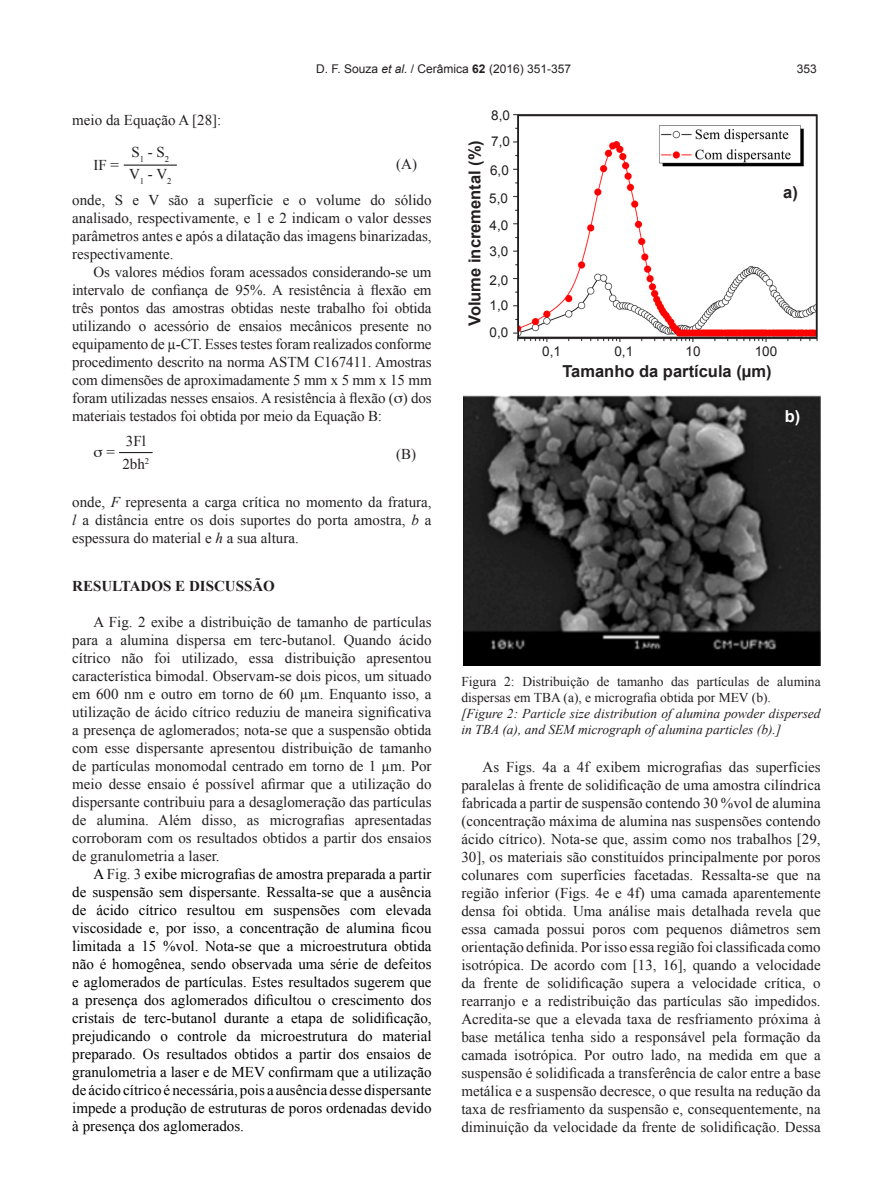
<style>
.page{position:relative;width:893px;height:1191px;background:#fff}
.page>*{position:absolute;margin:0;border:0;box-sizing:border-box;transform-origin:0 0}
.t1{font:700 16.5px "Arial";color:#231f20}
.t2{font:700 16.5px "Arial";color:#fff}
.Body_Text_2{font:15px/18px "Times New Roman";color:#231f20;text-align:justify}
.t3{font:15px/18px "Times New Roman";color:#000;text-align:justify}
.t4{font:700 15px "Times New Roman";color:#231f20}
.t5{font:italic 13.5px/16.2px "Times New Roman";color:#231f20}
.t6{font:13.5px/16.2px "Times New Roman";color:#231f20}
.t7{font:13.5px "Arial";color:#231f20}
.t8{font:12px "Arial";color:#231f20}
.s1{font-style:italic}
.s2{font-weight:700}
.s3{color:#222}
.s4{color:#231f20}
</style>
<div class="page">
<img style="left:464px;top:396px;width:357px;height:269px">
<hr style="left:124px;top:164px;width:53px;height:2px;background:#231f20">
<hr style="left:119px;top:452px;width:34px;height:1px;background:#231f20">
<img style="left:513px;top:114px;width:305px;height:228px">
<div style="left:517px;top:115px;width:300px;height:223px;border:2px solid #231f20"></div>
<p class="t8" style="left:316px;top:60px;width:256px">D. F. Souza <span class="s1">et al.</span> / Cerâmica <span class="s2">62</span> (2016) <span class="s3">351-357</span></p>
<p class="t8" style="left:797px;top:60px;width:22px">353</p>
<p class="Body_Text_2" style="left:72px;top:111px;width:151px">meio da Equação A [28]:</p>
<p class="Body_Text_2" style="left:94px;top:156px;width:27px">IF =</p>
<p class="Body_Text_2" style="left:129px;top:140px;width:44px;line-height:22.5px">S<sub>1</sub> - S<sub>2<br></sub>V<sub>1</sub> - V<sub>2</sub></p>
<p class="Body_Text_2" style="left:396px;top:154px;width:22px">(A)</p>
<p class="Body_Text_2" style="left:72px;top:190px;width:361px">onde, S e V são a superfície e o volume do sólido analisado, respectivamente, e 1 e 2 indicam o valor desses parâmetros antes e após a dilatação das imagens binarizadas, respectivamente.</p>
<p class="Body_Text_2" style="left:72px;top:262px;width:361px;text-indent:21px">Os valores médios foram acessados considerando-se um intervalo de confiança de 95%. A resistência à flexão em três pontos das amostras obtidas neste trabalho foi obtida utilizando o acessório de ensaios mecânicos presente no equipamento de µ-CT. Esses testes foram realizados conforme procedimento descrito na norma ASTM C167411. Amostras com dimensões de aproximadamente 5 mm x 5 mm x 15 mm foram utilizadas nesses ensaios. A resistência à flexão (▲) dos materiais testados foi obtida por meio da Equação B:</p>
<p class="Body_Text_2" style="left:94px;top:443px;width:23px">▲ =</p>
<p class="Body_Text_2" style="left:122px;top:430px;width:28px;line-height:22.5px">3Fl<br>2bh<sup>2</sup></p>
<p class="Body_Text_2" style="left:396px;top:445px;width:21px">(B)</p>
<p class="Body_Text_2" style="left:72px;top:493px;width:361px">onde, <span class="s1">F</span> representa a carga crítica no momento da fratura, <span class="s1">l</span> a distância entre os dois suportes do porta amostra, <span class="s1">b</span> a espessura do material e <span class="s1">h</span> a sua altura.</p>
<p class="t4" style="left:72px;top:575px;width:204px">RESULTADOS E DISCUSSÃO</p>
<p class="Body_Text_2" style="left:72px;top:613px;width:361px;text-indent:21px">A Fig. 2 exibe a distribuição de tamanho de partículas para a alumina dispersa em terc-butanol. Quando ácido cítrico não foi utilizado, essa distribuição apresentou característica bimodal. Observam-se dois picos, um situado em 600 nm e outro em torno de 60 µm. Enquanto isso, a utilização de ácido cítrico reduziu de maneira significativa a presença de aglomerados; nota-se que a suspensão obtida com esse dispersante apresentou distribuição de tamanho de partículas monomodal centrado em torno de 1 µm. Por meio desse ensaio é possível afirmar que a utilização do dispersante contribuiu para a desaglomeração das partículas de alumina. Além disso, as micrografias apresentadas corroboram com os resultados obtidos a partir dos ensaios de granulometria a laser.</p>
<p class="t3" style="left:72px;top:865px;width:361px;text-indent:21px">A <span class="s4">Fig. 3</span> exibe micrografias de amostra preparada a partir de suspensão sem dispersante. Ressalta-se que a ausência de ácido cítrico resultou em suspensões com elevada viscosidade e, por isso, a concentração de alumina ficou limitada a 15 %vol. Nota-se que a microestrutura obtida não é homogênea, sendo observada uma série de defeitos e aglomerados de partículas. Estes resultados sugerem que a presença dos aglomerados dificultou o crescimento dos cristais de terc-butanol durante a etapa de solidificação, prejudicando o controle da microestrutura do material preparado. Os resultados obtidos a partir dos ensaios de granulometria a laser e de MEV confirmam que a utilização de ácido cítrico é necessária, pois a ausência desse dispersante impede a produção de estruturas de poros ordenadas devido à presença dos aglomerados.</p>
<p class="t7" style="left:491px;top:106px;width:20px">8,0</p>
<p class="t7" style="left:491px;top:133px;width:20px">7,0</p>
<p class="t1" style="left:464px;top:326px;width:187px;rotate:-90deg">Volume incremental (%)</p>
<p class="t7" style="left:490px;top:161px;width:20px">6,0</p>
<p class="t7" style="left:489px;top:190px;width:20px">5,0</p>
<p class="t7" style="left:489px;top:216px;width:20px">4,0</p>
<p class="t7" style="left:489px;top:243px;width:20px">3,0</p>
<p class="t7" style="left:489px;top:271px;width:20px">2,0</p>
<p class="t7" style="left:489px;top:297px;width:20px">1,0</p>
<p class="t7" style="left:489px;top:323px;width:20px">0,0</p>
<p class="t1" style="left:783px;top:182px;width:16px">a)</p>
<p class="t7" style="left:542px;top:342px;width:20px">0,1</p>
<p class="t7" style="left:614px;top:342px;width:20px">0,1</p>
<p class="t7" style="left:686px;top:342px;width:17px">10</p>
<p class="t7" style="left:755px;top:342px;width:24px">100</p>
<p class="t1" style="left:562px;top:360px;width:211px">Tamanho da partícula (µm)</p>
<p class="t2" style="left:785px;top:405px;width:17px">b)</p>
<p class="t6" style="left:461px;top:673px;width:361px">Figura 2: Distribuição de tamanho das partículas de alumina dispersas em TBA (a), e micrografia obtida por MEV (b).</p>
<p class="t5" style="left:461px;top:705px;width:361px">[Figure 2: Particle size distribution of alumina powder dispersed in TBA (a), and SEM micrograph of alumina particles (b).]</p>
<p class="Body_Text_2" style="left:461px;top:758px;width:361px;text-indent:21px">As Figs. 4a a 4f exibem micrografias das superfícies paralelas à frente de solidificação de uma amostra cilíndrica fabricada a partir de suspensão contendo 30 %vol de alumina (concentração máxima de alumina nas suspensões contendo ácido cítrico). Nota-se que, assim como nos trabalhos [29, 30], os materiais são constituídos principalmente por poros colunares com superfícies facetadas. Ressalta-se que na região inferior (Figs. 4e e 4f) uma camada aparentemente densa foi obtida. Uma análise mais detalhada revela que essa camada possui poros com pequenos diâmetros sem orientação definida. Por isso essa região foi classificada como isotrópica. De acordo com [13, 16], quando a velocidade da frente de solidificação supera a velocidade crítica, o rearranjo e a redistribuição das partículas são impedidos.<br>Acredita-se que a elevada taxa de resfriamento próxima à base metálica tenha sido a responsável pela formação da camada isotrópica. Por outro lado, na medida em que a suspensão é solidificada a transferência de calor entre a base metálica e a suspensão decresce, o que resulta na redução da taxa de resfriamento da suspensão e, consequentemente, na diminuição da velocidade da frente de solidificação. Dessa</p>
</div>
